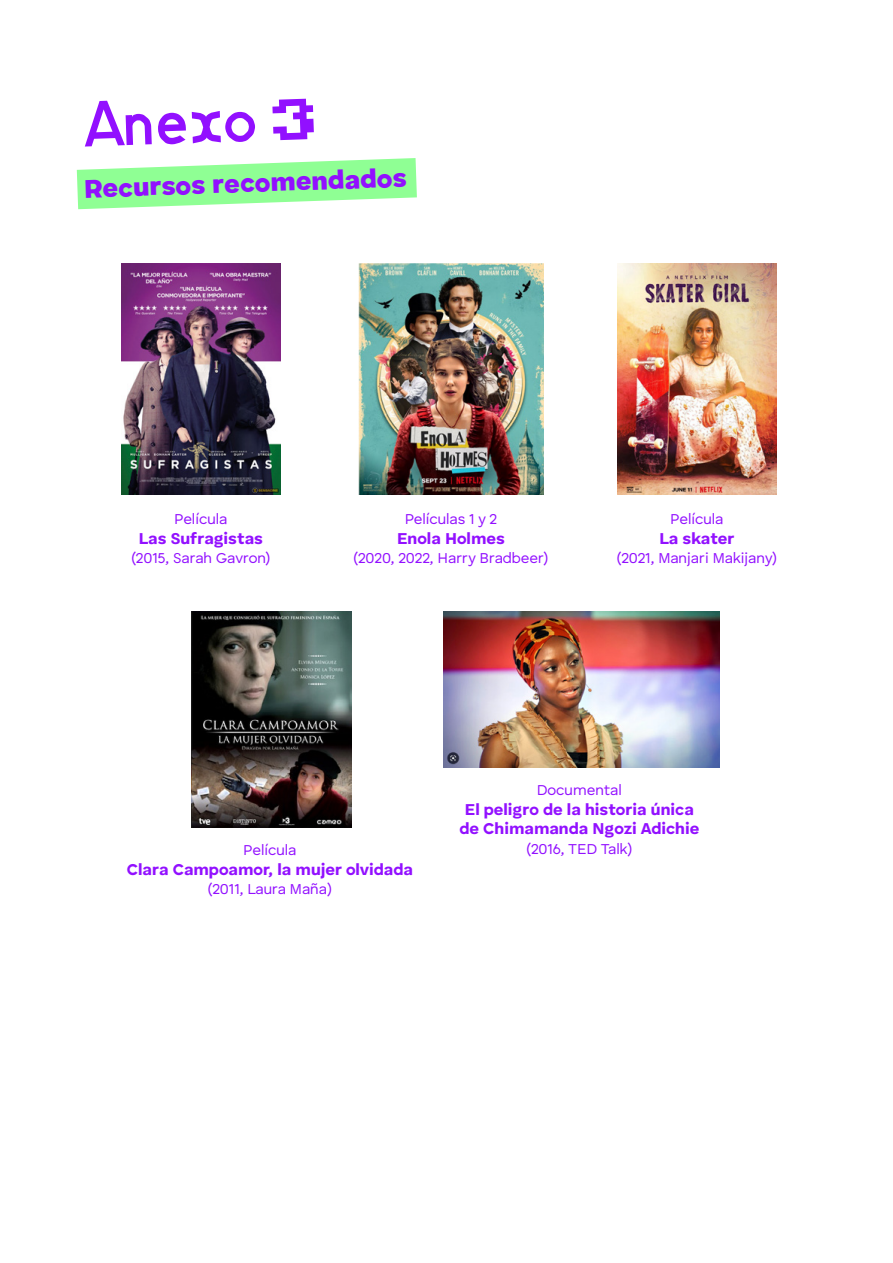
<style>
.page{position:relative;width:893px;height:1263px;background:#fff}
.page>*{position:absolute;margin:0;border:0;box-sizing:border-box;transform-origin:0 0}
.t1{font:60px "rumeur";color:#9210ff}
.t2{font:900 27px "Human Sans";color:#9210ff}
.t3{font:700 16.5px/19.5px "Human Sans";color:#9210ff;text-align:center}
.t4{font:15px "Human Sans";color:#9210ff}
.s1{font-size:57px}
.s2{font-family:"Kongtext";font-size:54px}
</style>
<div class="page">
<svg style="left:77px;top:158px;width:340px;height:51px"></svg>
<img style="left:121px;top:264px;width:160px;height:230px">
<img style="left:192px;top:612px;width:159px;height:216px">
<img style="left:444px;top:612px;width:275px;height:156px">
<img style="left:617px;top:264px;width:160px;height:230px">
<img style="left:358px;top:264px;width:186px;height:230px">
<h1 class="t1" style="left:82px;top:87px;width:239px;rotate:-2deg">Anex<span class="s1">o</span><span class="s2">3</span></h1>
<h2 class="t2" style="left:84px;top:173px;width:324px;rotate:-2deg">Recursos recomendados</h2>
<p class="t4" style="left:174px;top:510px;width:55px">Película</p>
<p class="t3" style="left:139px;top:529px;width:126px">Las Sufragistas</p>
<p class="t4" style="left:131px;top:549px;width:140px">(2015, Sarah Gavron)</p>
<p class="t4" style="left:405px;top:510px;width:94px">Películas 1 y 2</p>
<p class="t3" style="left:397px;top:529px;width:109px">Enola Holmes</p>
<p class="t4" style="left:354px;top:549px;width:196px">(2020, 2022, Harry Bradbeer)</p>
<p class="t4" style="left:670px;top:510px;width:55px">Película</p>
<p class="t3" style="left:659px;top:529px;width:77px">La skater</p>
<p class="t4" style="left:617px;top:549px;width:162px">(2021, Manjari Makijany)</p>
<p class="t4" style="left:243px;top:841px;width:55px">Película</p>
<p class="t3" style="left:127px;top:860px;width:288px">Clara Campoamor, la mujer olvidada</p>
<p class="t4" style="left:208px;top:880px;width:126px">(2011, Laura Maña)</p>
<p class="t4" style="left:537px;top:781px;width:87px">Documental</p>
<p class="t3" style="left:459px;top:800px;width:242px">El peligro de la historia única de Chimamanda Ngozi Adichie</p>
<p class="t4" style="left:526px;top:840px;width:107px">(2016, TED Talk)</p>
</div>
